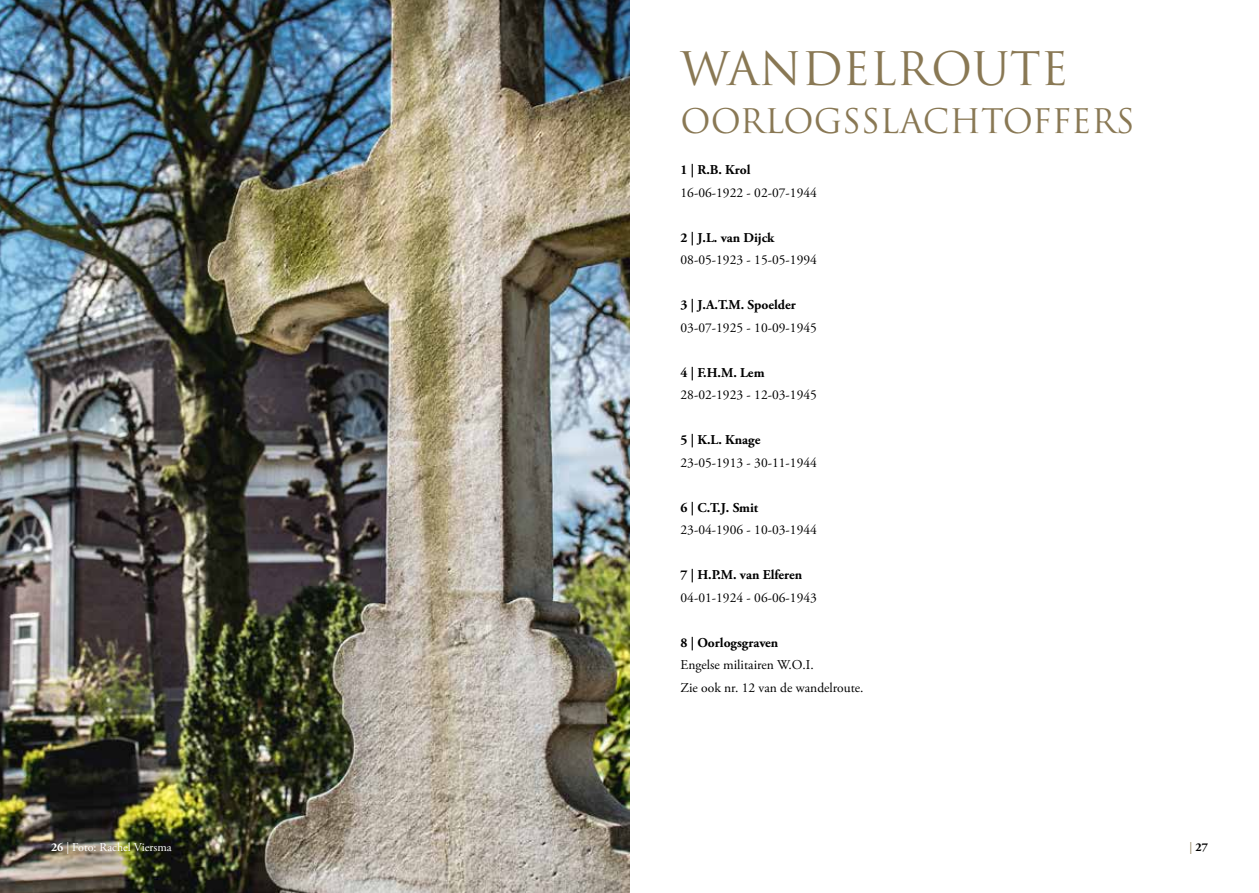
<style>
.page{position:relative;width:1259px;height:893px;background:#fff}
.page>*{position:absolute;margin:0;border:0;box-sizing:border-box;transform-origin:0 0}
.t1{font:45px "Trajan Pro";color:#897854}
.t2{font:33px "Trajan Pro";color:#897854}
.t3{font:13.5px/22.5px "Adobe Garamond Pro";color:#000}
.t4{font:700 13.5px "Adobe Garamond Pro";color:#000}
.t5{font:12px "Adobe Garamond Pro";color:#fff}
.t6{font:700 12px "Adobe Garamond Pro";color:#000}
.s1{font-weight:700}
.s2{font-weight:400;color:#897854}
</style>
<div class="page">
<img style="left:0;top:0;width:629px;height:893px">
<h1 class="t1" style="left:680px;top:40px;width:389px">WANDELROUTE</h1>
<h2 class="t2" style="left:680px;top:100px;width:456px">OORLOGSSLACHTOFFERS</h2>
<p class="t4" style="left:680px;top:162px;width:72px">1 | R.B. Krol</p>
<p class="t3" style="left:680px;top:181px;width:138px">16-06-1922 - 02-07-1944</p>
<p class="t4" style="left:680px;top:229px;width:95px">2 | J.L. van Dijck</p>
<p class="t3" style="left:680px;top:249px;width:138px">08-05-1923 - 15-05-1994</p>
<p class="t4" style="left:680px;top:297px;width:117px">3 | J.A.T.M. Spoelder</p>
<p class="t3" style="left:680px;top:316px;width:138px">03-07-1925 - 10-09-1945</p>
<p class="t4" style="left:680px;top:364px;width:85px">4 | F.H.M. Lem</p>
<p class="t3" style="left:680px;top:384px;width:138px">28-02-1923 - 12-03-1945</p>
<p class="t4" style="left:680px;top:432px;width:81px">5 | K.L. Knage</p>
<p class="t3" style="left:680px;top:451px;width:138px">23-05-1913 - 30-11-1944</p>
<p class="t4" style="left:680px;top:499px;width:79px">6 | C.T.J. Smit</p>
<p class="t3" style="left:680px;top:519px;width:138px">23-04-1906 - 10-03-1944</p>
<p class="t4" style="left:680px;top:567px;width:123px">7 | H.P.M. van Elferen</p>
<p class="t3" style="left:680px;top:586px;width:138px">04-01-1924 - 06-06-1943</p>
<p class="t4" style="left:680px;top:634px;width:99px">8 | Oorlogsgraven</p>
<p class="t3" style="left:680px;top:654px;width:185px">Engelse militairen W.O.I.<br>Zie ook nr. 12 van de wandelroute.</p>
<p class="t5" style="left:51px;top:840px;width:122px"><span class="s1">26</span> | Foto: Rachel Viersma</p>
<p class="t6" style="left:1189px;top:840px;width:20px"><span class="s2">|</span> 27</p>
</div>
